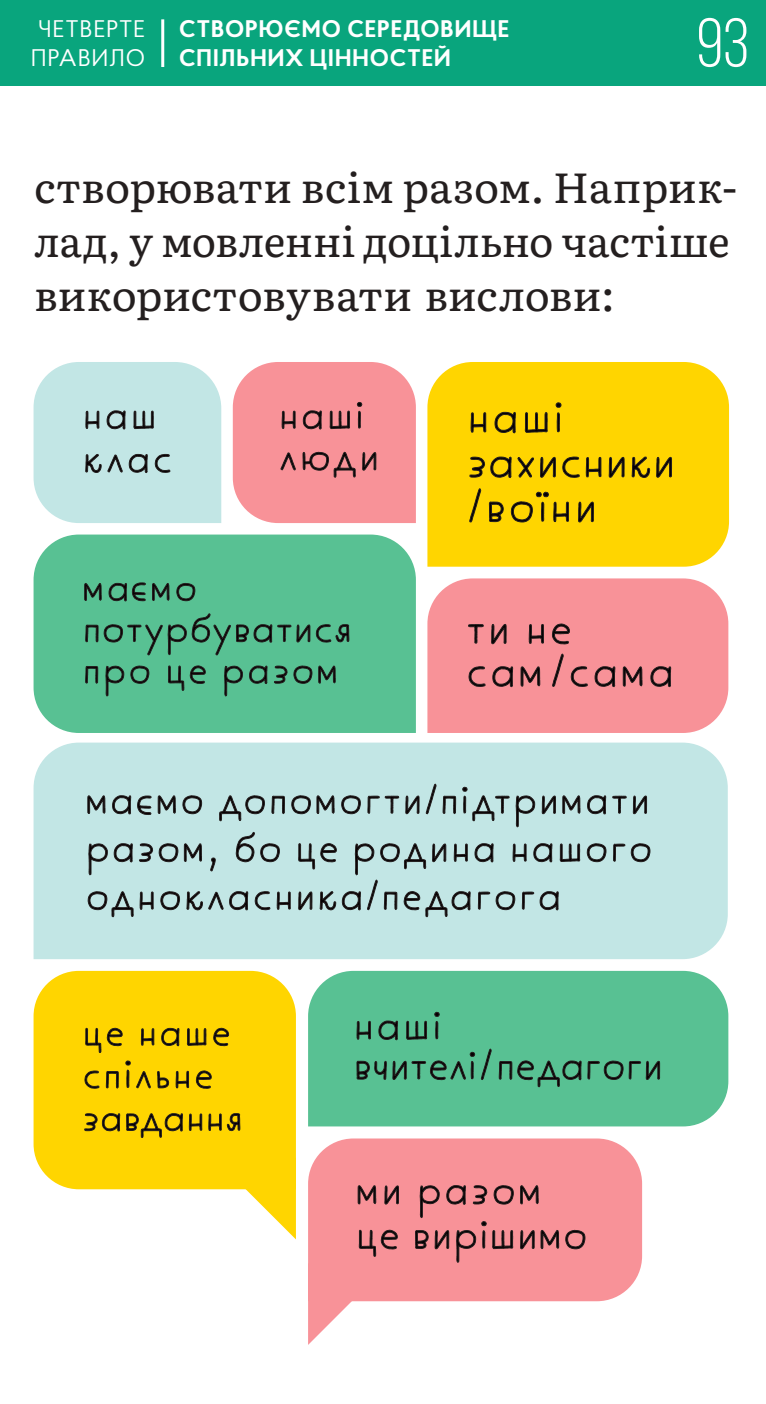
<style>
.page{position:relative;width:766px;height:1404px;background:#fff}
.page>*{position:absolute;margin:0;border:0;box-sizing:border-box;transform-origin:0 0}
.t1{font:69px "Bebas Neue";color:#fff}
.t2{font:42px/54px "Literata";letter-spacing:-.005em;color:#241f1f}
.t3{font:700 24px/28.5px "Proba Pro";letter-spacing:.035em;color:#fff}
.t4{font:24px/28.5px "Proba Pro";letter-spacing:.03em;color:#fff}
</style>
<div class="page">
<div style="left:0;top:0;width:765px;height:85px;background:#09a57d"></div>
<hr style="left:161px;top:19px;width:3px;height:48px;background:#fff">
<div style="left:427px;top:362px;width:301px;height:204px;background:#ffd500"></div>
<div style="left:34px;top:534px;width:382px;height:199px;background:#58c193"></div>
<div style="left:34px;top:742px;width:693px;height:217px;background:#c2e6e5"></div>
<svg style="left:34px;top:362px;width:187px;height:161px;background:#bfe0df"></svg>
<svg style="left:470px;top:412px;width:16px;height:21px"></svg>
<svg style="left:494px;top:412px;width:21px;height:21px"></svg>
<svg style="left:525px;top:412px;width:22px;height:20px"></svg>
<svg style="left:555px;top:402px;width:6px;height:30px"></svg>
<svg style="left:469px;top:457px;width:15px;height:20px"></svg>
<svg style="left:490px;top:457px;width:21px;height:21px"></svg>
<svg style="left:517px;top:457px;width:16px;height:20px"></svg>
<svg style="left:540px;top:457px;width:15px;height:20px"></svg>
<svg style="left:562px;top:457px;width:17px;height:20px"></svg>
<svg style="left:586px;top:457px;width:15px;height:21px"></svg>
<svg style="left:608px;top:457px;width:16px;height:20px"></svg>
<svg style="left:631px;top:457px;width:18px;height:20px"></svg>
<svg style="left:656px;top:457px;width:15px;height:20px"></svg>
<svg style="left:469px;top:488px;width:12px;height:34px"></svg>
<svg style="left:489px;top:501px;width:14px;height:21px"></svg>
<svg style="left:511px;top:492px;width:57px;height:30px;background:#c6a504"></svg>
<svg style="left:578px;top:501px;width:15px;height:21px"></svg>
<div style="left:34px;top:970px;width:262px;height:219px;background:#ffd500"></div>
<svg style="left:85px;top:1027px;width:16px;height:25px"></svg>
<svg style="left:107px;top:1027px;width:15px;height:18px"></svg>
<svg style="left:141px;top:1028px;width:13px;height:19px"></svg>
<svg style="left:161px;top:1028px;width:18px;height:17px"></svg>
<svg style="left:187px;top:1028px;width:19px;height:17px"></svg>
<svg style="left:213px;top:1027px;width:16px;height:18px"></svg>
<svg style="left:85px;top:1070px;width:14px;height:18px"></svg>
<svg style="left:106px;top:1071px;width:12px;height:17px"></svg>
<svg style="left:125px;top:1060px;width:26px;height:28px"></svg>
<svg style="left:157px;top:1071px;width:12px;height:16px"></svg>
<svg style="left:176px;top:1070px;width:13px;height:20px"></svg>
<svg style="left:196px;top:1070px;width:15px;height:18px"></svg>
<svg style="left:84px;top:1113px;width:36px;height:18px"></svg>
<svg style="left:126px;top:1113px;width:57px;height:24px"></svg>
<svg style="left:189px;top:1113px;width:13px;height:20px"></svg>
<svg style="left:208px;top:1113px;width:13px;height:20px"></svg>
<svg style="left:227px;top:1113px;width:13px;height:17px"></svg>
<svg style="left:233px;top:362px;width:183px;height:161px;background:#ef9197"></svg>
<svg style="left:84px;top:583px;width:17px;height:17px"></svg>
<svg style="left:109px;top:582px;width:37px;height:19px"></svg>
<svg style="left:152px;top:583px;width:17px;height:17px"></svg>
<svg style="left:176px;top:583px;width:19px;height:18px"></svg>
<svg style="left:85px;top:624px;width:13px;height:18px"></svg>
<svg style="left:104px;top:624px;width:58px;height:31px;background:#4b9e7a"></svg>
<svg style="left:168px;top:624px;width:18px;height:31px"></svg>
<svg style="left:192px;top:613px;width:38px;height:42px;background:#4b9c78"></svg>
<svg style="left:236px;top:624px;width:74px;height:18px"></svg>
<svg style="left:316px;top:624px;width:33px;height:18px"></svg>
<svg style="left:85px;top:666px;width:13px;height:17px"></svg>
<svg style="left:106px;top:665px;width:18px;height:31px"></svg>
<svg style="left:130px;top:665px;width:19px;height:18px"></svg>
<svg style="left:168px;top:665px;width:16px;height:25px"></svg>
<svg style="left:190px;top:665px;width:15px;height:18px"></svg>
<svg style="left:224px;top:665px;width:19px;height:31px"></svg>
<svg style="left:249px;top:665px;width:18px;height:18px"></svg>
<svg style="left:274px;top:665px;width:13px;height:18px"></svg>
<svg style="left:293px;top:665px;width:19px;height:18px"></svg>
<svg style="left:318px;top:665px;width:17px;height:18px"></svg>
<div style="left:427px;top:578px;width:301px;height:155px;background:#f89298"></div>
<svg style="left:468px;top:624px;width:15px;height:19px"></svg>
<svg style="left:491px;top:624px;width:15px;height:20px"></svg>
<svg style="left:529px;top:624px;width:14px;height:20px"></svg>
<svg style="left:552px;top:623px;width:17px;height:21px"></svg>
<svg style="left:468px;top:666px;width:17px;height:20px"></svg>
<svg style="left:492px;top:666px;width:20px;height:21px"></svg>
<svg style="left:520px;top:666px;width:20px;height:20px"></svg>
<svg style="left:552px;top:653px;width:11px;height:33px"></svg>
<svg style="left:571px;top:666px;width:16px;height:20px"></svg>
<svg style="left:594px;top:666px;width:21px;height:21px"></svg>
<svg style="left:622px;top:666px;width:20px;height:20px"></svg>
<svg style="left:650px;top:666px;width:20px;height:21px"></svg>
<div style="left:308px;top:1138px;width:334px;height:162px;background:#f89298"></div>
<svg style="left:358px;top:1185px;width:18px;height:18px"></svg>
<svg style="left:384px;top:1185px;width:14px;height:19px"></svg>
<svg style="left:420px;top:1185px;width:19px;height:32px"></svg>
<svg style="left:446px;top:1185px;width:19px;height:19px"></svg>
<svg style="left:473px;top:1185px;width:14px;height:19px"></svg>
<svg style="left:493px;top:1185px;width:20px;height:19px"></svg>
<svg style="left:520px;top:1185px;width:18px;height:18px"></svg>
<svg style="left:359px;top:1229px;width:38px;height:27px"></svg>
<svg style="left:415px;top:1230px;width:13px;height:18px"></svg>
<svg style="left:434px;top:1230px;width:15px;height:18px"></svg>
<svg style="left:456px;top:1221px;width:30px;height:41px"></svg>
<svg style="left:492px;top:1230px;width:21px;height:18px"></svg>
<svg style="left:520px;top:1230px;width:14px;height:18px"></svg>
<svg style="left:540px;top:1229px;width:18px;height:19px"></svg>
<svg style="left:565px;top:1229px;width:20px;height:19px"></svg>
<svg style="left:87px;top:795px;width:18px;height:18px"></svg>
<svg style="left:112px;top:795px;width:19px;height:19px"></svg>
<svg style="left:137px;top:795px;width:14px;height:19px"></svg>
<svg style="left:158px;top:795px;width:17px;height:18px"></svg>
<svg style="left:182px;top:795px;width:20px;height:18px"></svg>
<svg style="left:219px;top:795px;width:46px;height:26px"></svg>
<svg style="left:271px;top:795px;width:13px;height:18px"></svg>
<svg style="left:291px;top:795px;width:19px;height:18px"></svg>
<svg style="left:316px;top:795px;width:18px;height:18px"></svg>
<svg style="left:341px;top:795px;width:19px;height:18px"></svg>
<svg style="left:367px;top:795px;width:12px;height:18px"></svg>
<svg style="left:385px;top:795px;width:14px;height:18px"></svg>
<svg style="left:405px;top:795px;width:14px;height:19px"></svg>
<svg style="left:426px;top:783px;width:10px;height:31px"></svg>
<svg style="left:442px;top:795px;width:14px;height:18px"></svg>
<svg style="left:462px;top:786px;width:47px;height:35px;background:#9fbbba"></svg>
<svg style="left:516px;top:795px;width:19px;height:32px"></svg>
<svg style="left:541px;top:795px;width:14px;height:19px"></svg>
<svg style="left:562px;top:795px;width:18px;height:18px"></svg>
<svg style="left:587px;top:795px;width:18px;height:19px"></svg>
<svg style="left:612px;top:795px;width:14px;height:18px"></svg>
<svg style="left:633px;top:795px;width:13px;height:19px"></svg>
<svg style="left:89px;top:843px;width:19px;height:32px"></svg>
<svg style="left:114px;top:843px;width:19px;height:19px"></svg>
<svg style="left:139px;top:843px;width:14px;height:18px"></svg>
<svg style="left:159px;top:843px;width:19px;height:18px"></svg>
<svg style="left:184px;top:843px;width:18px;height:18px"></svg>
<svg style="left:210px;top:857px;width:5px;height:14px"></svg>
<svg style="left:236px;top:832px;width:43px;height:30px"></svg>
<svg style="left:298px;top:843px;width:38px;height:26px"></svg>
<svg style="left:587px;top:843px;width:19px;height:18px"></svg>
<svg style="left:613px;top:843px;width:37px;height:18px"></svg>
<svg style="left:88px;top:891px;width:45px;height:25px"></svg>
<svg style="left:140px;top:891px;width:13px;height:18px"></svg>
<svg style="left:160px;top:891px;width:20px;height:18px"></svg>
<svg style="left:187px;top:891px;width:36px;height:19px"></svg>
<svg style="left:229px;top:891px;width:19px;height:19px"></svg>
<svg style="left:255px;top:891px;width:15px;height:18px"></svg>
<svg style="left:277px;top:891px;width:13px;height:18px"></svg>
<svg style="left:298px;top:891px;width:14px;height:18px"></svg>
<svg style="left:320px;top:891px;width:16px;height:19px"></svg>
<svg style="left:342px;top:843px;width:238px;height:73px;background:#a6c3c3"></svg>
<div style="left:308px;top:970px;width:420px;height:156px;background:#58c193"></div>
<svg style="left:356px;top:1020px;width:14px;height:19px"></svg>
<svg style="left:378px;top:1020px;width:19px;height:19px"></svg>
<svg style="left:406px;top:1020px;width:21px;height:19px"></svg>
<svg style="left:434px;top:1011px;width:5px;height:27px"></svg>
<svg style="left:356px;top:1060px;width:30px;height:19px"></svg>
<svg style="left:392px;top:1051px;width:83px;height:28px;background:#499875"></svg>
<svg style="left:481px;top:1048px;width:10px;height:31px"></svg>
<svg style="left:499px;top:1060px;width:82px;height:26px;background:#458d6d"></svg>
<svg style="left:587px;top:1060px;width:72px;height:19px"></svg>
<svg style="left:214px;top:1157px;width:82px;height:82px"></svg>
<svg style="left:308px;top:1263px;width:81px;height:81px"></svg>
<p class="t4" style="left:31px;top:14px;width:116px">ЧЕТВЕРТЕ<br>ПРАВИЛО</p>
<p class="t3" style="left:179px;top:14px;width:331px">СТВОРЮЄМО СЕРЕДОВИЩЕ<br>СПІЛЬНИХ ЦІННОСТЕЙ</p>
<h1 class="t1" style="left:696px;top:6px;width:54px">93</h1>
<p class="t2" style="left:34px;top:157px;width:704px">створювати всім разом. Наприк&shy;лад, у мовленні доцільно частіше використовувати вислови:</p>
</div>
